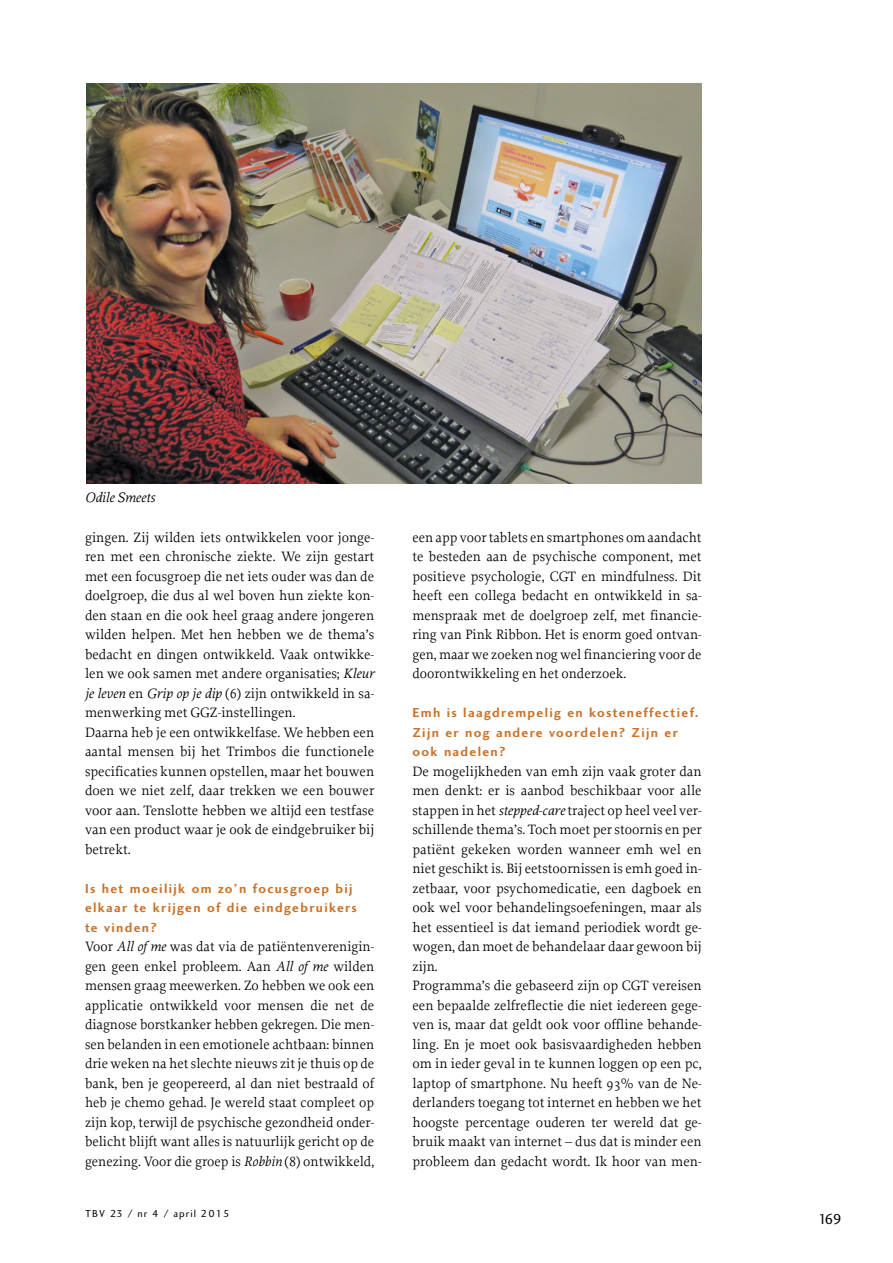
<style>
.page{position:relative;width:893px;height:1263px;background:#fff}
.page>*{position:absolute;margin:0;border:0;box-sizing:border-box;transform-origin:0 0}
.t1{font:15px "Charlotte Sans Book Plain";color:#000}
.t2{font:14.25px/19.5px "Proforma";color:#000}
.t3{font:italic 14.25px "Proforma";color:#000}
.t4{font:13.5px/19.5px "Charlotte Sans Bold Plain";letter-spacing:.1em;color:#cc7127}
.t5{font:10.5px "Charlotte Sans Book Plain";letter-spacing:.1em;color:#000}
.s1{font-style:italic}
</style>
<div class="page">
<img style="left:86px;top:83px;width:616px;height:400px">
<p class="t3" style="left:85px;top:489px;width:72px">Odile Smeets</p>
<p class="t2" style="left:85px;top:527px;width:291px">gingen. Zij wilden iets ontwikkelen voor jonge&shy;ren met een chronische ziekte. We zijn gestart met een focusgroep die net iets ouder was dan de doelgroep, die dus al wel boven hun ziekte kon&shy;den staan en die ook heel graag andere jongeren wilden helpen. Met hen hebben we de thema’s bedacht en dingen ontwikkeld. Vaak ontwikke&shy;len we ook samen met andere organisaties; <span class="s1">Kleur je leven</span> en <span class="s1">Grip op je dip</span> (6) zijn ontwikkeld in sa&shy;menwerking met GGZ-instellingen.<br>Daarna heb je een ontwikkelfase. We hebben een aantal mensen bij het Trimbos die functionele specificaties kunnen opstellen, maar het bouwen doen we niet zelf, daar trekken we een bouwer voor aan. Tenslotte hebben we altijd een testfase van een product waar je ook de eindgebruiker bij betrekt.</p>
<p class="t4" style="left:85px;top:878px;width:273px">Is het moeilijk om zo’n focusgroep bij elkaar te krijgen of die eindgebruikers te vinden?</p>
<p class="t2" style="left:85px;top:936px;width:291px;text-align:justify">Voor <span class="s1">All of me</span> was dat via de patiëntenverenigin&shy;gen geen enkel probleem. Aan <span class="s1">All of me</span> wilden mensen graag meewerken. Zo hebben we ook een applicatie ontwikkeld voor mensen die net de diagnose borstkanker hebben gekregen. Die men&shy;sen belanden in een emotionele achtbaan: binnen drie weken na het slechte nieuws zit je thuis op de bank, ben je geopereerd, al dan niet bestraald of heb je chemo gehad. Je wereld staat compleet op zijn kop, terwijl de psychische gezondheid onder&shy;belicht blijft want alles is natuurlijk gericht op de genezing. Voor die groep is <span class="s1">Robbin</span> (8) ontwikkeld,</p>
<p class="t5" style="left:85px;top:1207px;width:146px">TBV 23 / nr 4 / april 2015</p>
<p class="t2" style="left:412px;top:527px;width:291px;text-align:justify">een app voor tablets en smartphones om aandacht te besteden aan de psychische component, met positieve psychologie, CGT en mindfulness. Dit heeft een collega bedacht en ontwikkeld in sa&shy;menspraak met de doelgroep zelf, met financie&shy;ring van Pink Ribbon. Het is enorm goed ontvan&shy;gen, maar we zoeken nog wel financiering voor de doorontwikkeling en het onderzoek.</p>
<p class="t4" style="left:412px;top:703px;width:288px">Emh is laagdrempelig en kosteneffectief.<br>Zijn er nog andere voordelen? Zijn er ook nadelen?</p>
<p class="t2" style="left:412px;top:761px;width:291px">De mogelijkheden van emh zijn vaak groter dan men denkt: er is aanbod beschikbaar voor alle stappen in het <span class="s1">stepped-care</span> traject op heel veel ver&shy;schillende thema’s. Toch moet per stoornis en per patiënt gekeken worden wanneer emh wel en niet geschikt is. Bij eetstoornissen is emh goed in&shy;zetbaar, voor psychomedicatie, een dagboek en ook wel voor behandelingsoefeningen, maar als het essentieel is dat iemand periodiek wordt ge&shy;wogen, dan moet de behandelaar daar gewoon bij zijn.<br>Programma’s die gebaseerd zijn op CGT vereisen een bepaalde zelfreflectie die niet iedereen gege&shy;ven is, maar dat geldt ook voor offline behande&shy;ling. En je moet ook basisvaardigheden hebben om in ieder geval in te kunnen loggen op een pc, laptop of smartphone. Nu heeft 93% van de Ne&shy;derlanders toegang tot internet en hebben we het hoogste percentage ouderen ter wereld dat ge&shy;bruik maakt van internet – dus dat is minder een probleem dan gedacht wordt. Ik hoor van men-</p>
<p class="t1" style="left:818px;top:1210px;width:25px">169</p>
</div>
